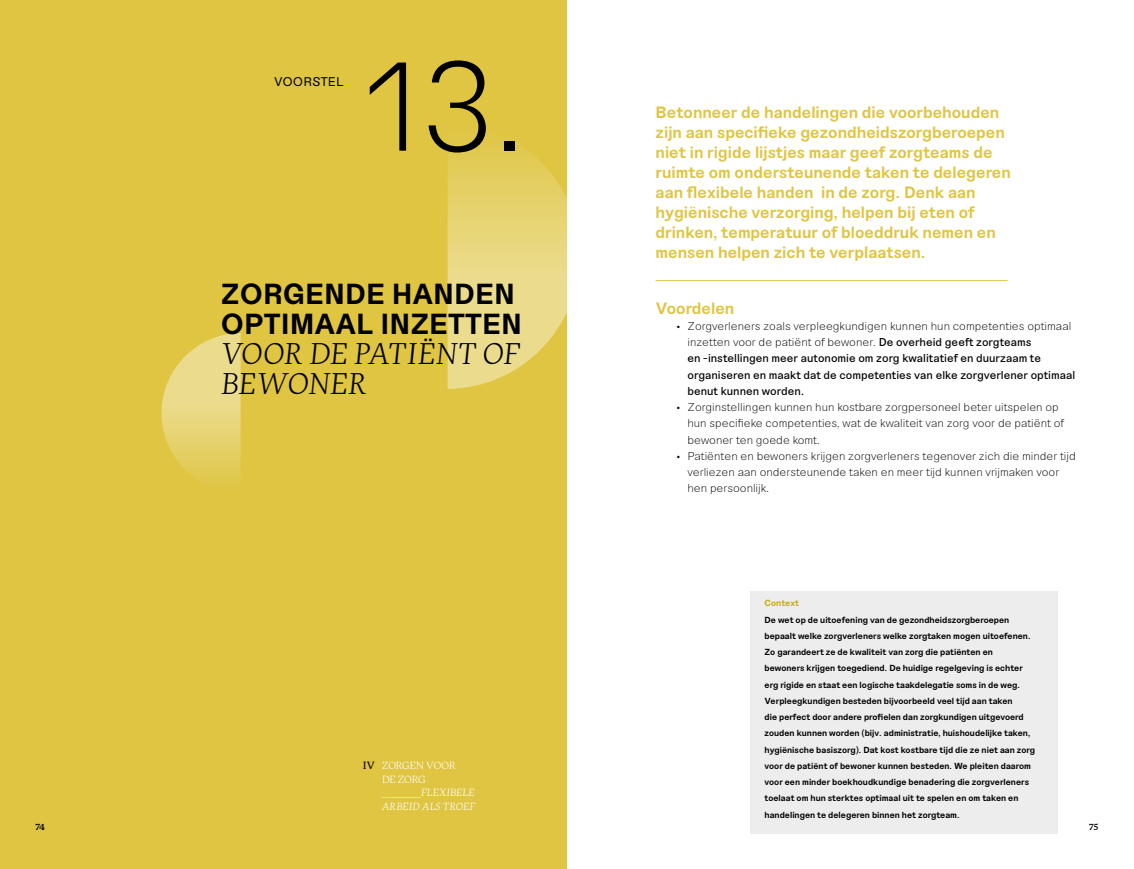
<style>
.page{position:relative;width:1134px;height:869px;background:#fff}
.page>*{position:absolute;margin:0;border:0;box-sizing:border-box;transform-origin:0 0}
.t1{font:300 125px "NT Bau";color:#000}
.t2{font:700 28.75px/30px "NT Bau";color:#000}
.t3{font:italic 300 expanded 28.75px/30px "More Pro";letter-spacing:-.005em;color:#000}
.t4{font:700 16.25px/20px "NT Bau";color:#dfc542}
.t5{font:12.5px "NT Bau";color:#000}
.t6{font:300 11.25px/16.2px "NT Bau";color:#000}
.t7{font:500 11.25px/16.2px "NT Bau";color:#000}
.t8{font:300 expanded 10px/13.8px "More Pro";letter-spacing:-.01em;color:#fff}
.t9{font:expanded 10px "More Pro";color:#000}
.t10{font:700 8.75px/16.2px "NT Bau";color:#000}
.t11{font:700 8.75px "NT Bau";color:#c6a700}
.t12{font:500 expanded 8.75px "More Pro";color:#000}
.s1{font-style:italic}
.s2{font-weight:300}
</style>
<div class="page">
<div style="left:0;top:0;width:567px;height:868px;background:#dfc542"></div>
<svg style="left:161px;top:333px;width:80px;height:147px"></svg>
<svg style="left:448px;top:146px;width:119px;height:243px;background:#e7d475"></svg>
<hr style="left:656px;top:280px;width:351px;height:1px;background:#dfc542">
<div style="left:750px;top:590px;width:307px;height:243px;background:#ededed"></div>
<h3 class="t5" style="left:274px;top:73px;width:72px">VOORSTEL</h3>
<h1 class="t1" style="left:361px;top:28px;width:166px">13.</h1>
<h2 class="t2" style="left:221px;top:280px;width:302px">ZORGENDE HANDEN<br>OPTIMAAL INZETTEN</h2>
<h2 class="t3" style="left:221px;top:337px;width:300px">VOOR DE PATIËNT OF<br>BEWONER</h2>
<p class="t8" style="left:382px;top:757px;width:95px">ZORGEN VOOR<br>DE ZORG _____________<span class="s1">FLEXIBELE<br>ARBEID ALS TROEF</span></p>
<p class="t9" style="left:363px;top:758px;width:13px">IV</p>
<p class="t4" style="left:656px;top:103px;width:357px">Betonneer de handelingen die voorbehouden zijn aan specifieke gezondheidszorgberoepen niet in rigide lijstjes maar geef zorgteams de ruimte om ondersteunende taken te delegeren aan flexibele handen in de zorg. Denk aan hygiënische verzorging, helpen bij eten of drinken, temperatuur of bloeddruk nemen en mensen helpen zich te verplaatsen.</p>
<h3 class="t4" style="left:656px;top:298px;width:80px">Voordelen</h3>
<p class="t7" style="left:687px;top:318px;width:389px;text-indent:-11px"><span class="s2">• Zorgverleners zoals verpleegkundigen kunnen hun competenties optimaal inzetten voor de patiënt of bewoner.</span> De overheid geeft zorgteams<br>en -instellingen meer autonomie om zorg kwalitatief en duurzaam te organiseren en maakt dat de competenties van elke zorgverlener optimaal benut kunnen worden.</p>
<p class="t6" style="left:687px;top:399px;width:378px;text-indent:-11px">• Zorginstellingen kunnen hun kostbare zorgpersoneel beter uitspelen op hun specifieke competenties, wat de kwaliteit van zorg voor de patiënt of bewoner ten goede komt.</p>
<p class="t6" style="left:687px;top:447px;width:390px;text-indent:-11px">• Patiënten en bewoners krijgen zorgverleners tegenover zich die minder tijd verliezen aan ondersteunende taken en meer tijd kunnen vrijmaken voor hen persoonlijk.</p>
<p class="t11" style="left:764px;top:597px;width:36px">Context</p>
<p class="t10" style="left:764px;top:611px;width:272px">De wet op de uitoefening van de gezondheidszorgberoepen bepaalt welke zorgverleners welke zorgtaken mogen uitoefenen.<br>Zo garandeert ze de kwaliteit van zorg die patiënten en<br>bewoners krijgen toegediend. De huidige regelgeving is echter erg rigide en staat een logische taakdelegatie soms in de weg.<br>Verpleegkundigen besteden bijvoorbeeld veel tijd aan taken<br>die perfect door andere profielen dan zorgkundigen uitgevoerd zouden kunnen worden (bijv. administratie, huishoudelijke taken, hygiënische basiszorg). Dat kost kostbare tijd die ze niet aan zorg voor de patiënt of bewoner kunnen besteden. We pleiten daarom voor een minder boekhoudkundige benadering die zorgverleners toelaat om hun sterktes optimaal uit te spelen en om taken en handelingen te delegeren binnen het zorgteam.</p>
<p class="t12" style="left:35px;top:819px;width:11px">74</p>
<p class="t12" style="left:1089px;top:819px;width:11px">75</p>
</div>
